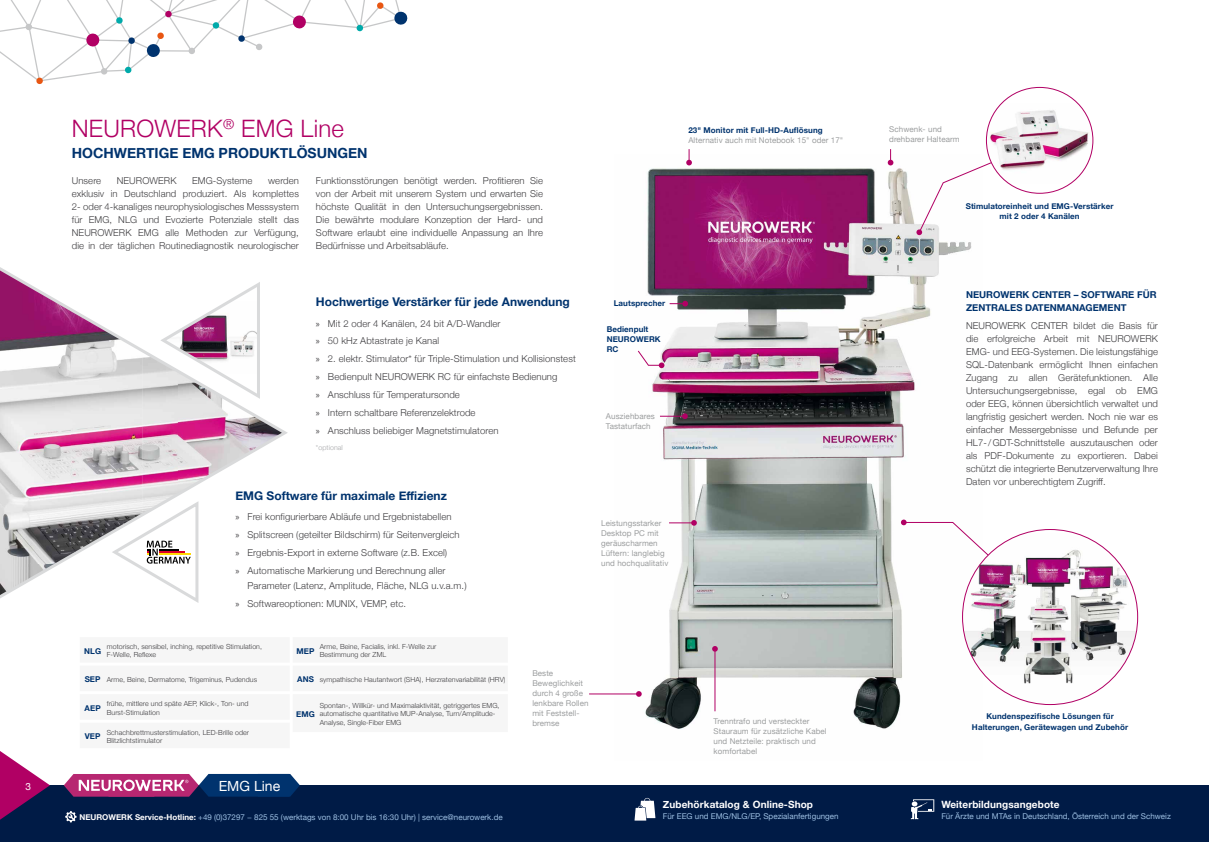
<style>
.page{position:relative;width:1209px;height:842px;background:#fff}
.page>*{position:absolute;margin:0;border:0;box-sizing:border-box;transform-origin:0 0}
.t1{font:300 24px "Helvetica Neue";letter-spacing:.01em;color:#b10064}
.t2{font:700 14px "Helvetica Neue";color:#00336e}
.t3{font:14px "Helvetica Neue";color:#fff}
.t4{font:700 12px "Helvetica Neue";color:#00336e}
.t5{font:700 10px "Helvetica Neue";letter-spacing:.01em;color:#fff}
.t6{font:10px "Helvetica Neue";color:#fff}
.t7{font:300 9.5px/13px "Helvetica Neue";letter-spacing:.01em;color:#3e3d40;text-align:justify}
.t8{font:700 9.5px/13px "Helvetica Neue";color:#00336e}
.t9{font:8px/10px "Helvetica Neue";letter-spacing:.01em;color:#9c9e9f}
.t10{font:700 8px/10px "Helvetica Neue";letter-spacing:.01em;color:#00336e;text-align:center}
.t11{font:8px "Helvetica Neue";color:#9cbee1}
.t12{font:300 7px/8.4px "Helvetica Neue";letter-spacing:.01em;color:#3e3d40}
.t13{font:300 7px "Helvetica Neue";letter-spacing:.01em;color:#a7a8aa}
.s1{font-family:"Myriad Pro";font-weight:400}
.s2{font-weight:700;font-size:8px;color:#00336e}
.s3{font-weight:700;color:#fff}
</style>
<div class="page">
<div style="left:0;top:785px;width:1208px;height:57px;background:#001b46"></div>
<svg style="left:0;top:751px;width:50px;height:69px"></svg>
<img style="left:614px;top:161px;width:358px;height:568px">
<svg style="left:64px;top:774px;width:236px;height:23px;background:#714a82"></svg>
<svg style="left:0;top:0;width:408px;height:84px"></svg>
<svg style="left:0;top:267px;width:288px;height:331px"></svg>
<svg style="left:111px;top:499px;width:89px;height:104px"></svg>
<svg style="left:636px;top:691px;width:5px;height:6px"></svg>
<hr style="left:589px;top:694px;width:47px;height:1px;background:#b10064">
<svg style="left:712px;top:646px;width:5px;height:6px"></svg>
<hr style="left:714px;top:651px;width:1px;height:60px;background:#b10064">
<svg style="left:660px;top:413px;width:27px;height:6px"></svg>
<svg style="left:669px;top:301px;width:19px;height:5px"></svg>
<svg style="left:669px;top:520px;width:27px;height:6px"></svg>
<svg style="left:686px;top:149px;width:6px;height:16px"></svg>
<svg style="left:887px;top:149px;width:6px;height:16px"></svg>
<svg style="left:900px;top:520px;width:72px;height:56px"></svg>
<svg style="left:916px;top:139px;width:144px;height:96px"></svg>
<img style="left:962px;top:534px;width:175px;height:170px">
<div style="left:986px;top:87px;width:106px;height:106px;background:#fff;border-radius:50%"></div>
<img style="left:986px;top:104px;width:106px;height:79px">
<svg style="left:637px;top:350px;width:27px;height:18px"></svg>
<svg style="left:159px;top:279px;width:102px;height:122px"></svg>
<svg style="left:634px;top:798px;width:21px;height:22px"></svg>
<svg style="left:910px;top:799px;width:24px;height:20px"></svg>
<svg style="left:65px;top:811px;width:12px;height:11px"></svg>
<h1 class="t1" style="left:72px;top:109px;width:274px">NEUROWERK<sup>®</sup> EMG Line</h1>
<h2 class="t2" style="left:72px;top:142px;width:297px">HOCHWERTIGE EMG PRODUKTLÖSUNGEN</h2>
<p class="t7" style="left:72px;top:174px;width:31px">Unsere</p>
<p class="t7" style="left:117px;top:174px;width:61px">NEUROWERK</p>
<p class="t7" style="left:192px;top:174px;width:62px">EMG-Systeme</p>
<p class="t7" style="left:72px;top:174px;width:228px;text-indent:196px">werden exklusiv in Deutschland produziert. Als komplettes 2- oder 4-kanaliges neurophysiologisches Messsystem für EMG, NLG und Evozierte Potenziale stellt das NEUROWERK EMG alle Methoden zur Verfügung, die in der täglichen Routinediagnostik neurologischer</p>
<p class="t7" style="left:316px;top:174px;width:228px">Funktionsstörungen benötigt werden. Profitieren Sie von der Arbeit mit unserem System und erwarten Sie höchste Qualität in den Untersuchungsergebnissen.<br>Die bewährte modulare Konzeption der Hard- und Software erlaubt eine individuelle Anpassung an Ihre Bedürfnisse und Arbeitsabläufe.</p>
<p class="t10" style="left:688px;top:125px;width:136px">23" Monitor mit Full-HD-Auflösung</p>
<p class="t9" style="left:688px;top:135px;width:156px">Alternativ auch mit Notebook 15" oder 17"</p>
<p class="t9" style="left:889px;top:125px;width:72px">Schwenk- und drehbarer Haltearm</p>
<p class="t10" style="left:965px;top:202px;width:149px">Stimulatoreinheit und EMG-Verstärker mit 2 oder 4 Kanälen</p>
<p class="t4" style="left:316px;top:292px;width:255px">Hochwertige Verstärker für jede Anwendung</p>
<p class="t7" style="left:316px;top:314px;width:261px;line-height:17.8px;text-align:left"><span class="s1">»</span> Mit 2 oder 4 Kanälen, 24 bit A/D-Wandler<br><span class="s1">»</span> 50 kHz Abtastrate je Kanal<br><span class="s1">»</span> 2. elektr. Stimulator* für Triple-Stimulation und Kollisionstest <span class="s1">»</span> Bedienpult NEUROWERK RC für einfachste Bedienung<br><span class="s1">»</span> Anschluss für Temperatursonde<br><span class="s1">»</span> Intern schaltbare Referenzelektrode<br><span class="s1">»</span> Anschluss beliebiger Magnetstimulatoren</p>
<p class="t13" style="left:316px;top:441px;width:28px">*optional</p>
<p class="t4" style="left:235px;top:486px;width:213px">EMG Software für maximale Effizienz</p>
<p class="t7" style="left:235px;top:507px;width:226px;line-height:17.8px;text-align:left"><span class="s1">»</span> Frei konfigurierbare Abläufe und Ergebnistabellen<br><span class="s1">»</span> Splitscreen (geteilter Bildschirm) für Seitenvergleich <span class="s1">»</span> Ergebnis-Export in externe Software (z.B. Excel)<br><span class="s1">»</span> Automatische Markierung und Berechnung aller</p>
<p class="t7" style="left:235px;top:576px;width:233px;line-height:17.8px;text-indent:12px">Parameter (Latenz, Amplitude, Fläche, NLG u.v.a.m.) <span class="s1">»</span> Softwareoptionen: MUNIX, VEMP, etc.</p>
<p class="t10" style="left:613px;top:298px;width:53px">Lautsprecher</p>
<p class="t10" style="left:606px;top:325px;width:55px;text-align:left">Bedienpult<br>NEUROWERK<br>RC</p>
<p class="t9" style="left:606px;top:411px;width:50px">Ausziehbares<br>Tastaturfach</p>
<p class="t9" style="left:601px;top:518px;width:69px">Leistungsstarker<br>Desktop PC mit geräuscharmen<br>Lüftern: langlebig und hochqualitativ</p>
<p class="t8" style="left:965px;top:288px;width:192px">NEUROWERK CENTER – SOFTWARE FÜR<br>ZENTRALES DATENMANAGEMENT</p>
<p class="t7" style="left:965px;top:319px;width:193px">NEUROWERK CENTER bildet die Basis für die erfolgreiche Arbeit mit NEUROWERK EMG- und EEG-Systemen. Die leistungsfähige SQL-Datenbank ermöglicht Ihnen einfachen Zugang zu allen Gerätefunktionen. Alle Untersuchungsergebnisse, egal ob EMG oder EEG, können übersichtlich verwaltet und langfristig gesichert werden. Noch nie war es einfacher Messergebnisse und Befunde per HL7-/ GDT-Schnittstelle auszutauschen oder als PDF-Dokumente zu exportieren. Dabei schützt die integrierte Benutzerverwaltung Ihre Daten vor unberechtigtem Zugriff.</p>
<p class="t10" style="left:84px;top:646px;width:18px">NLG</p>
<p class="t12" style="left:107px;top:642px;width:157px">motorisch, sensibel, inching, repetitive Stimulation,<br>F-Welle, Reflexe</p>
<p class="t10" style="left:296px;top:646px;width:19px">MEP</p>
<p class="t12" style="left:320px;top:642px;width:118px">Arme, Beine, Facialis, inkl. F-Welle zur<br>Bestimmung der ZML</p>
<p class="t12" style="left:85px;top:675px;width:174px"><span class="s2">SEP</span> Arme, Beine, Dermatome, Trigeminus, Pudendus</p>
<p class="t12" style="left:297px;top:675px;width:210px"><span class="s2">ANS</span> sympathische Hautantwort (SHA), Herzratenvariabilität (HRV)</p>
<p class="t10" style="left:84px;top:703px;width:18px">AEP</p>
<p class="t12" style="left:107px;top:699px;width:143px">frühe, mittlere und späte AEP, Klick-, Ton- und<br>Burst-Stimulation</p>
<p class="t10" style="left:296px;top:709px;width:20px">EMG</p>
<p class="t12" style="left:320px;top:701px;width:181px">Spontan-, Willkür- und Maximalaktivität, getriggertes EMG, automatische quantitative MUP-Analyse, Turn/Amplitude-<br>Analyse, Single-Fiber EMG</p>
<p class="t10" style="left:85px;top:732px;width:17px">VEP</p>
<p class="t12" style="left:107px;top:727px;width:144px">Schachbrettmusterstimulation, LED-Brille oder<br>Blitzlichtstimulator</p>
<p class="t6" style="left:25px;top:779px;width:7px">3</p>
<h2 class="t3" style="left:219px;top:776px;width:63px">EMG Line</h2>
<p class="t9" style="left:532px;top:669px;width:58px">Beste<br>Beweglichkeit durch 4 große lenkbare Rollen mit Feststell&shy;bremse</p>
<p class="t9" style="left:713px;top:716px;width:115px">Trenntrafo und versteckter<br>Stauraum für zusätzliche Kabel und Netzteile: praktisch und komfortabel</p>
<p class="t10" style="left:971px;top:711px;width:158px;line-height:11px">Kundenspezifische Lösungen für<br>Halterungen, Gerätewagen und Zubehör</p>
<p class="t5" style="left:663px;top:797px;width:152px">Zubehörkatalog &amp; Online-Shop</p>
<p class="t5" style="left:941px;top:797px;width:120px">Weiterbildungsangebote</p>
<p class="t11" style="left:79px;top:811px;width:425px"><span class="s3">NEUROWERK Service-Hotline:</span> +49 (0)37297 − 825 55 (werktags von 8:00 Uhr bis 16:30 Uhr) | service@neurowerk.de</p>
<p class="t11" style="left:663px;top:811px;width:177px">Für EEG und EMG/NLG/EP, Spezialanfertigungen</p>
<p class="t11" style="left:941px;top:811px;width:231px">Für Ärzte und MTAs in Deutschland, Österreich und der Schweiz</p>
</div>
